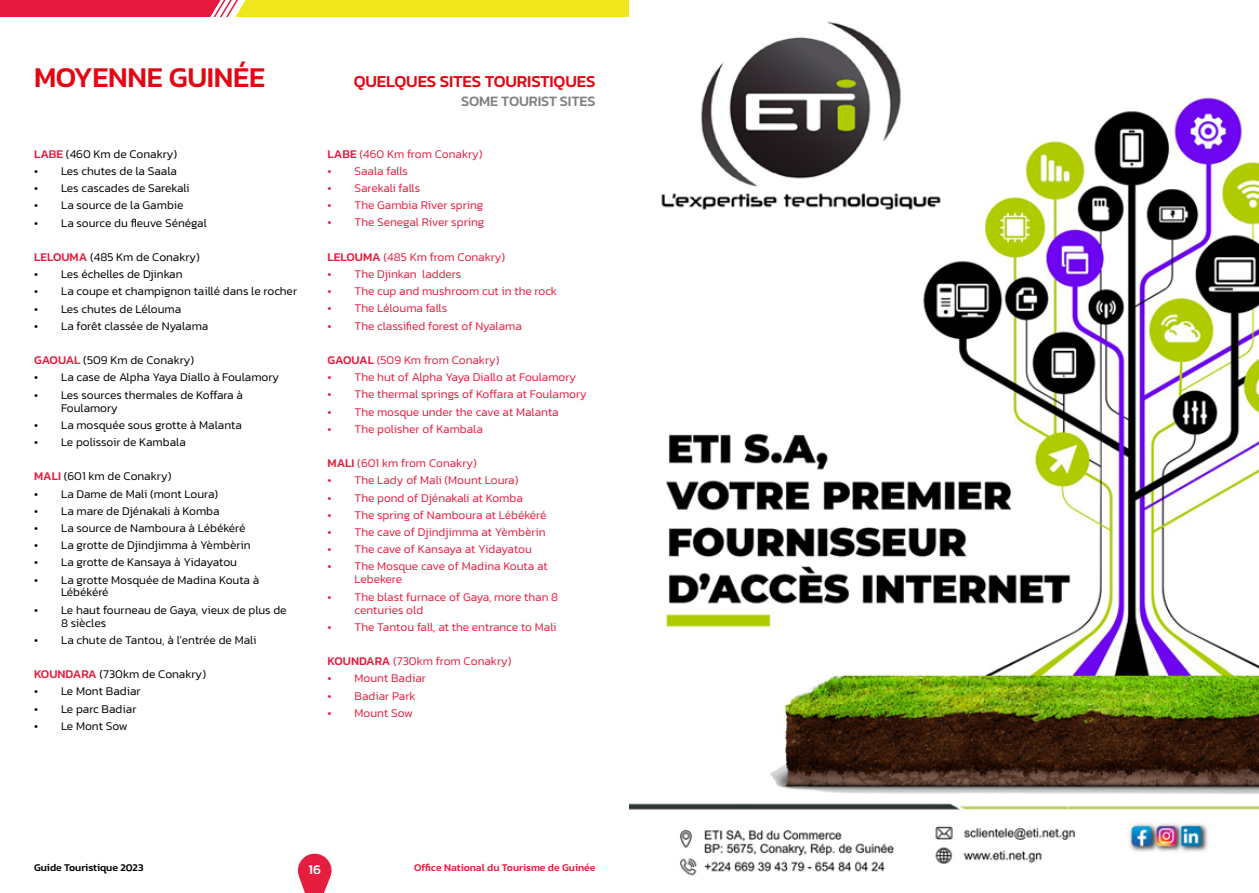
<style>
.page{position:relative;width:1259px;height:893px;background:#fff}
.page>*{position:absolute;margin:0;border:0;box-sizing:border-box;transform-origin:0 0}
.t1{font:500 29.1px "Kanit";letter-spacing:-.01em;color:#e30613}
.t2{font:500 16.95px "Kanit";letter-spacing:-.01em;color:#e30613}
.t3{font:500 14.55px "Kanit";letter-spacing:-.01em;color:#000}
.t4{font:500 13.5px "Kanit";color:#fff}
.t5{font:300 12px/12.9px "Kanit";color:#000}
.t6{font:300 12px/12.9px "Kanit";color:#e51d3f}
.t7{font:500 10.5px "Kanit";color:#e51d3f}
.t8{font:500 10.5px "Kanit";color:#000}
.s1{font-weight:500;color:#e51d3f}
.s2{font-weight:500}
</style>
<div class="page">
<svg style="left:297px;top:853px;width:35px;height:40px"></svg>
<svg style="left:0;top:0;width:629px;height:17px;background:#ec9f2f"></svg>
<img style="left:629px;top:21px;width:630px;height:855px">
<h1 class="t1" style="left:34px;top:56px;width:233px">MOYENNE GUINÉE</h1>
<p class="t5" style="left:34px;top:147px;width:145px"><span class="s1">LABE</span> (460 Km de Conakry)</p>
<p class="t5" style="left:34px;top:164px;width:144px">• Les chutes de la Saala</p>
<p class="t5" style="left:34px;top:182px;width:157px">• Les cascades de Sarekali</p>
<p class="t5" style="left:34px;top:199px;width:151px">• La source de la Gambie</p>
<p class="t5" style="left:34px;top:216px;width:174px">• La source du fleuve Sénégal</p>
<p class="t5" style="left:34px;top:250px;width:167px"><span class="s1">LELOUMA</span> (485 Km de Conakry)</p>
<p class="t5" style="left:34px;top:268px;width:150px">• Les échelles de Djinkan</p>
<p class="t5" style="left:34px;top:285px;width:265px">• La coupe et champignon taillé dans le rocher</p>
<p class="t5" style="left:34px;top:302px;width:149px">• Les chutes de Lélouma</p>
<p class="t5" style="left:34px;top:319px;width:176px">• La forêt classée de Nyalama</p>
<p class="t5" style="left:34px;top:354px;width:162px"><span class="s1">GAOUAL</span> (509 Km de Conakry)</p>
<p class="t5" style="left:34px;top:371px;width:247px">• La case de Alpha Yaya Diallo à Foulamory</p>
<p class="t5" style="left:61px;top:388px;width:183px;text-indent:-27px">• Les sources thermales de Koffara à<br>Foulamory</p>
<p class="t5" style="left:34px;top:418px;width:209px">• La mosquée sous grotte à Malanta</p>
<p class="t5" style="left:34px;top:435px;width:153px">• Le polissoir de Kambala</p>
<p class="t5" style="left:34px;top:470px;width:139px"><span class="s1">MALI</span> (601 km de Conakry)</p>
<p class="t5" style="left:34px;top:487px;width:186px">• La Dame de Mali (mont Loura)</p>
<p class="t5" style="left:34px;top:504px;width:187px">• La mare de Djénakali à Komba</p>
<p class="t5" style="left:34px;top:521px;width:213px">• La source de Namboura à Lébékéré</p>
<p class="t5" style="left:34px;top:538px;width:218px">• La grotte de Djindjimma à Yèmbèrin</p>
<p class="t5" style="left:34px;top:556px;width:205px">• La grotte de Kansaya à Yidayatou</p>
<p class="t5" style="left:61px;top:573px;width:200px;text-indent:-27px">• La grotte Mosquée de Madina Kouta à<br>Lébékéré</p>
<p class="t5" style="left:61px;top:603px;width:227px;text-indent:-27px">• Le haut fourneau de Gaya, vieux de plus de<br>8 siècles</p>
<p class="t5" style="left:34px;top:633px;width:224px">• La chute de Tantou, à l’entrée de Mali</p>
<p class="t5" style="left:34px;top:668px;width:173px"><span class="s1">KOUNDARA</span> (730km de Conakry)</p>
<p class="t5" style="left:34px;top:685px;width:108px">• Le Mont Badiar</p>
<p class="t5" style="left:34px;top:702px;width:104px">• Le parc Badiar</p>
<p class="t5" style="left:34px;top:719px;width:95px">• Le Mont Sow</p>
<h2 class="t2" style="left:354px;top:69px;width:243px">QUELQUES SITES TOURISTIQUES</h2>
<p class="t3" style="left:461px;top:90px;width:136px">SOME TOURIST SITES</p>
<p class="t6" style="left:327px;top:147px;width:157px"><span class="s2">LABE</span> (460 Km from Conakry)</p>
<p class="t6" style="left:327px;top:164px;width:82px">• Saala falls</p>
<p class="t6" style="left:327px;top:181px;width:94px">• Sarekali falls</p>
<p class="t6" style="left:327px;top:199px;width:157px">• The Gambia River spring</p>
<p class="t6" style="left:327px;top:216px;width:158px">• The Senegal River spring</p>
<p class="t6" style="left:327px;top:250px;width:179px"><span class="s2">LELOUMA</span> (485 Km from Conakry)</p>
<p class="t6" style="left:327px;top:267px;width:135px">• The Djinkan ladders</p>
<p class="t6" style="left:327px;top:285px;width:231px">• The cup and mushroom cut in the rock</p>
<p class="t6" style="left:327px;top:302px;width:121px">• The Lélouma falls</p>
<p class="t6" style="left:327px;top:319px;width:196px">• The classified forest of Nyalama</p>
<p class="t6" style="left:327px;top:353px;width:174px"><span class="s2">GAOUAL</span> (509 Km from Conakry)</p>
<p class="t6" style="left:327px;top:371px;width:250px">• The hut of Alpha Yaya Diallo at Foulamory</p>
<p class="t6" style="left:327px;top:388px;width:261px">• The thermal springs of Koffara at Foulamory</p>
<p class="t6" style="left:327px;top:405px;width:233px">• The mosque under the cave at Malanta</p>
<p class="t6" style="left:327px;top:422px;width:157px">• The polisher of Kambala</p>
<p class="t6" style="left:327px;top:457px;width:151px"><span class="s2">MALI</span> (601 km from Conakry)</p>
<p class="t6" style="left:327px;top:474px;width:192px">• The Lady of Mali (Mount Loura)</p>
<p class="t6" style="left:327px;top:491px;width:197px">• The pond of Djénakali at Komba</p>
<p class="t6" style="left:327px;top:508px;width:220px">• The spring of Namboura at Lébékéré</p>
<p class="t6" style="left:327px;top:525px;width:220px">• The cave of Djindjimma at Yèmbèrin</p>
<p class="t6" style="left:327px;top:543px;width:206px">• The cave of Kansaya at Yidayatou</p>
<p class="t6" style="left:354px;top:560px;width:195px;text-indent:-27px">• The Mosque cave of Madina Kouta at<br>Lebekere</p>
<p class="t6" style="left:354px;top:590px;width:205px;text-indent:-27px">• The blast furnace of Gaya, more than 8 centuries old</p>
<p class="t6" style="left:327px;top:620px;width:230px">• The Tantou fall, at the entrance to Mali</p>
<p class="t6" style="left:327px;top:654px;width:185px"><span class="s2">KOUNDARA</span> (730km from Conakry)</p>
<p class="t6" style="left:327px;top:672px;width:100px">• Mount Badiar</p>
<p class="t6" style="left:327px;top:689px;width:90px">• Badiar Park</p>
<p class="t6" style="left:327px;top:706px;width:87px">• Mount Sow</p>
<p class="t8" style="left:34px;top:859px;width:111px">Guide Touristique 2023</p>
<p class="t4" style="left:308px;top:859px;width:14px">16</p>
<p class="t7" style="left:414px;top:859px;width:183px">Office National du Tourisme de Guinée</p>
</div>
